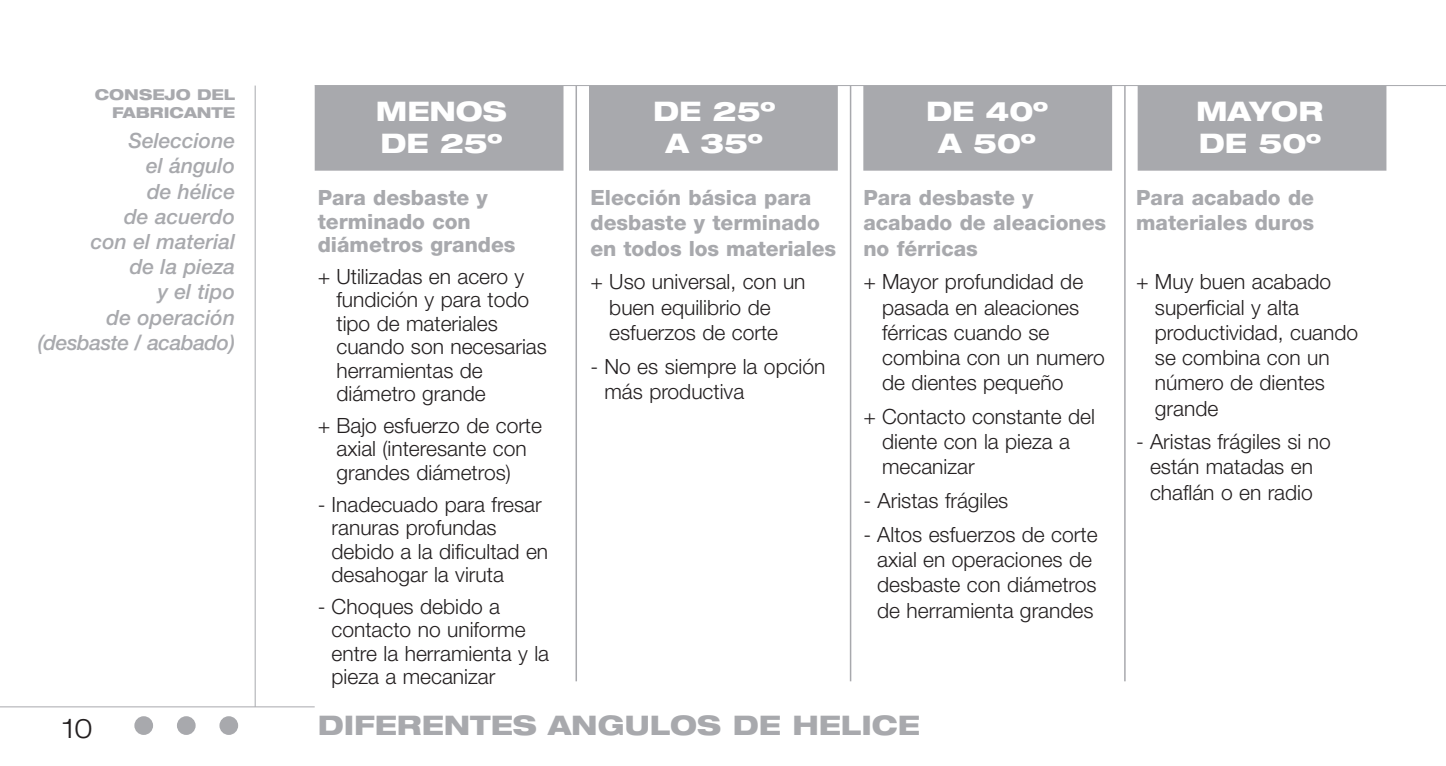
<style>
.page{position:relative;width:1446px;height:766px;background:#fff}
.page>*{position:absolute;margin:0;border:0;box-sizing:border-box;transform-origin:0 0}
.t1{font:800 expanded 27px/32.4px "Helvetica Neue";color:#fff}
.t2{font:800 expanded 27px "Helvetica Neue";color:#a8a9ad}
.t3{font:300 expanded 27px "Helvetica Neue";color:#231f20}
.t4{font:300 21px/25.2px "Helvetica Neue";color:#231f20}
.t5{font:800 21px/25.2px "Helvetica Neue";color:#a8a9ad}
.t6{font:italic 500 21px/25.2px "Helvetica Neue";color:#a8a9ad;text-align:right}
.t7{font:800 expanded 15px/18px "Helvetica Neue";color:#a8a9ad;text-align:right}
</style>
<div class="page">
<div style="left:219px;top:716px;width:19px;height:18px;background:#a8a9ad;border-radius:50%"></div>
<div style="left:177px;top:716px;width:19px;height:18px;background:#a8a9ad;border-radius:50%"></div>
<div style="left:134px;top:716px;width:19px;height:18px;background:#a8a9ad;border-radius:50%"></div>
<hr style="left:0;top:706px;width:315px;height:1px;background:#a8a9ad">
<hr style="left:255px;top:85px;width:1px;height:621px;background:#a8a9ad">
<div style="left:315px;top:86px;width:248px;height:84px;background:#a8a9ad"></div>
<div style="left:315px;top:85px;width:248px;height:86px;border:2px solid #a8a9ad"></div>
<div style="left:590px;top:86px;width:247px;height:84px;background:#a8a9ad"></div>
<div style="left:589px;top:85px;width:249px;height:86px;border:2px solid #a8a9ad"></div>
<div style="left:864px;top:86px;width:247px;height:84px;background:#a8a9ad"></div>
<div style="left:863px;top:85px;width:249px;height:86px;border:2px solid #a8a9ad"></div>
<div style="left:1138px;top:86px;width:247px;height:84px;background:#a8a9ad"></div>
<div style="left:1137px;top:85px;width:249px;height:86px;border:2px solid #a8a9ad"></div>
<hr style="left:315px;top:85px;width:1131px;height:1px;background:#a8a9ad">
<hr style="left:575px;top:85px;width:2px;height:596px;background:#a8a9ad">
<hr style="left:850px;top:85px;width:1px;height:596px;background:#a8a9ad">
<hr style="left:1124px;top:85px;width:1px;height:596px;background:#a8a9ad">
<p class="t7" style="left:95px;top:86px;width:142px">CONSEJO DEL<br>FABRICANTE</p>
<p class="t6" style="left:38px;top:130px;width:199px">Seleccione<br>el ángulo<br>de hélice<br>de acuerdo<br>con el material<br>de la pieza<br>y el tipo<br>de operación (desbaste / acabado)</p>
<p class="t3" style="left:63px;top:718px;width:32px">10</p>
<p class="t1" style="left:376px;top:97px;width:133px">MENOS<br>DE 25º</p>
<p class="t1" style="left:653px;top:97px;width:123px;text-align:center">DE 25º<br>A 35º</p>
<p class="t1" style="left:926px;top:97px;width:123px;text-align:center">DE 40º<br>A 50º</p>
<p class="t1" style="left:1196px;top:97px;width:129px">MAYOR<br>DE 50º</p>
<p class="t5" style="left:318px;top:188px;width:199px;line-height:23.4px">Para desbaste y terminado con diámetros grandes</p>
<p class="t4" style="left:336px;top:267px;width:212px;line-height:23.4px;text-indent:-19px">+ Utilizadas en acero y fundición y para todo tipo de materiales cuando son necesarias herramientas de diámetro grande</p>
<p class="t4" style="left:318px;top:416px;width:226px;line-height:23.4px;text-align:center">+ Bajo esfuerzo de corte axial (interesante con grandes diámetros)</p>
<p class="t4" style="left:332px;top:494px;width:218px;line-height:23.4px;text-indent:-14px">- Inadecuado para fresar ranuras profundas debido a la dificultad en desahogar la viruta</p>
<p class="t4" style="left:332px;top:596px;width:219px;line-height:23.4px;text-indent:-14px">- Choques debido a contacto no uniforme entre la herramienta y la pieza a mecanizar</p>
<p class="t5" style="left:590px;top:187px;width:247px">Elección básica para desbaste y terminado en todos los materiales</p>
<p class="t4" style="left:609px;top:271px;width:198px;text-indent:-19px">+ Uso universal, con un buen equilibrio de esfuerzos de corte</p>
<p class="t4" style="left:604px;top:355px;width:223px;text-indent:-14px">- No es siempre la opción más productiva</p>
<p class="t5" style="left:863px;top:187px;width:244px">Para desbaste y acabado de aleaciones no férricas</p>
<p class="t4" style="left:882px;top:271px;width:224px;text-indent:-19px">+ Mayor profundidad de pasada en aleaciones férricas cuando se combina con un numero de dientes pequeño</p>
<p class="t4" style="left:882px;top:406px;width:214px;text-indent:-19px">+ Contacto constante del diente con la pieza a mecanizar</p>
<p class="t4" style="left:863px;top:490px;width:147px">- Aristas frágiles</p>
<p class="t4" style="left:877px;top:523px;width:222px;text-indent:-14px">- Altos esfuerzos de corte axial en operaciones de desbaste con diámetros de herramienta grandes</p>
<p class="t2" style="left:318px;top:714px;width:604px">DIFERENTES ANGULOS DE HELICE</p>
<p class="t5" style="left:1136px;top:187px;width:180px">Para acabado de materiales duros</p>
<p class="t4" style="left:1155px;top:271px;width:205px;text-indent:-19px">+ Muy buen acabado superficial y alta productividad, cuando se combina con un número de dientes grande</p>
<p class="t4" style="left:1136px;top:431px;width:196px;text-align:center">- Aristas frágiles si no están matadas en chaflán o en radio</p>
</div>
